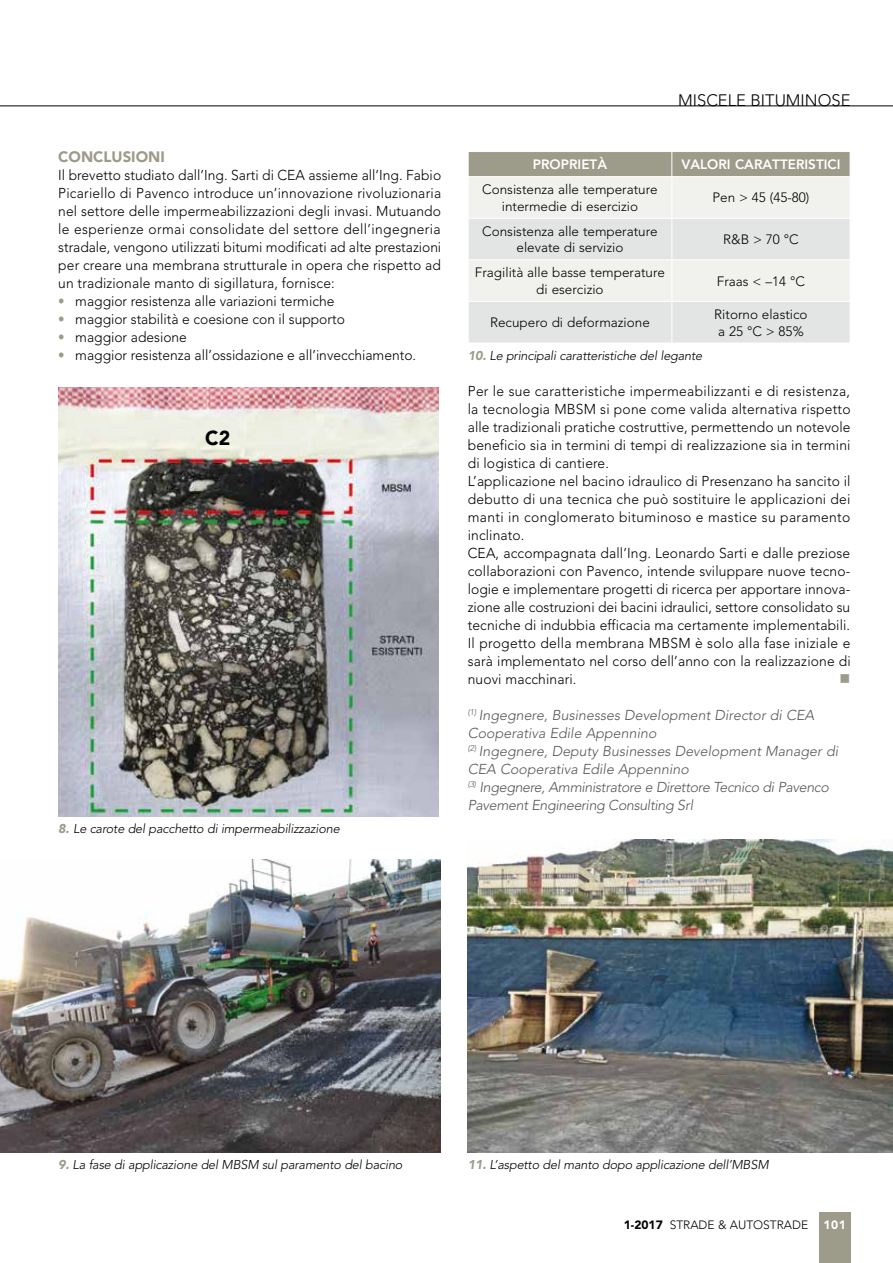
<style>
.page{position:relative;width:893px;height:1263px;background:#fff}
.page>*{position:absolute;margin:0;border:0;box-sizing:border-box;transform-origin:0 0}
.t1{font:900 20.1px "Avenir";color:#000}
.t2{font:300 16.5px "Avenir";color:#000}
.t3{font:900 15px "Avenir";color:#9d9b8a}
.t4{font:15px "Wingdings";color:#9d9b8a}
.t5{font:300 14.25px/18px "Avenir";letter-spacing:.01em;color:#000;text-align:justify}
.t6{font:italic 300 14.25px/18px "Avenir";color:#58585a}
.t7{font:300 13.5px/16.5px "Avenir";color:#000;text-align:center}
.t8{font:800 13.5px "Avenir";color:#fff}
.t9{font:italic 300 12.75px "Avenir";letter-spacing:-.015em;color:#000}
.t10{font:300 12px "Avenir";color:#000}
.t11{font:900 12px "Avenir";color:#fff}
.s1{color:#9d9b8a}
.s2{font-weight:900;color:#9d9b8a}
.s3{font-weight:900}
</style>
<div class="page">
<hr style="left:0;top:106px;width:893px;height:1px;background:#000">
<div style="left:819px;top:1212px;width:31px;height:51px;background:#9d9b8a"></div>
<img style="left:0;top:859px;width:441px;height:293px">
<div style="left:469px;top:177px;width:381px;height:41px;background:#f1f1ed"></div>
<svg style="left:469px;top:219px;width:381px;height:124px;background:#e7e8e7"></svg>
<div style="left:468px;top:152px;width:382px;height:24px;background:#9d9b8a"></div>
<hr style="left:671px;top:177px;width:1px;height:41px;background:#fff">
<hr style="left:671px;top:219px;width:1px;height:40px;background:#fff">
<hr style="left:468px;top:259px;width:204px;height:1px;background:#fff">
<hr style="left:672px;top:259px;width:178px;height:1px;background:#fff">
<hr style="left:671px;top:260px;width:1px;height:41px;background:#fff">
<hr style="left:468px;top:301px;width:204px;height:1px;background:#fff">
<hr style="left:672px;top:301px;width:178px;height:1px;background:#fff">
<hr style="left:671px;top:302px;width:1px;height:41px;background:#fff">
<img style="left:468px;top:839px;width:425px;height:313px">
<img style="left:58px;top:387px;width:381px;height:430px">
<p class="t3" style="left:58px;top:148px;width:108px">CONCLUSIONI</p>
<p class="t5" style="left:58px;top:166px;width:385px">Il brevetto studiato dall’Ing. Sarti di CEA assieme all’Ing. Fabio Picariello di Pavenco introduce un’innovazione rivoluzionaria nel settore delle impermeabilizzazioni degli invasi. Mutuando le esperienze ormai consolidate del settore dell’ingegneria stradale, vengono utilizzati bitumi modificati ad alte prestazioni per creare una membrana strutturale in opera che rispetto ad un tradizionale manto di sigillatura, fornisce:</p>
<p class="t5" style="left:58px;top:292px;width:278px"><span class="s1">•</span> maggior resistenza alle variazioni termiche</p>
<p class="t5" style="left:58px;top:310px;width:288px"><span class="s1">•</span> maggior stabilità e coesione con il supporto</p>
<p class="t5" style="left:58px;top:328px;width:130px"><span class="s1">•</span> maggior adesione</p>
<p class="t5" style="left:58px;top:346px;width:359px"><span class="s1">•</span> maggior resistenza all’ossidazione e all’invecchiamento.</p>
<h1 class="t1" style="left:205px;top:426px;width:27px">C2</h1>
<p class="t9" style="left:58px;top:821px;width:283px"><span class="s2">8.</span> Le carote del pacchetto di impermeabilizzazione</p>
<p class="t2" style="left:678px;top:90px;width:174px">MISCELE BITUMINOSE</p>
<p class="t8" style="left:533px;top:156px;width:76px">PROPRIETÀ</p>
<p class="t8" style="left:681px;top:156px;width:161px">VALORI CARATTERISTICI</p>
<p class="t7" style="left:482px;top:181px;width:177px">Consistenza alle temperature intermedie di esercizio</p>
<p class="t7" style="left:712px;top:190px;width:98px">Pen &gt; 45 (45-80)</p>
<p class="t7" style="left:482px;top:223px;width:177px">Consistenza alle temperature elevate di servizio</p>
<p class="t7" style="left:723px;top:231px;width:77px">R&amp;B &gt; 70 °C</p>
<p class="t7" style="left:475px;top:265px;width:192px">Fragilità alle basse temperature di esercizio</p>
<p class="t7" style="left:717px;top:273px;width:90px">Fraas &lt; –14 °C</p>
<p class="t7" style="left:490px;top:314px;width:161px">Recupero di deformazione</p>
<p class="t7" style="left:714px;top:306px;width:95px;text-align:left">Ritorno elastico a 25 °C &gt; 85%</p>
<p class="t9" style="left:468px;top:348px;width:236px"><span class="s2">10.</span> Le principali caratteristiche del legante</p>
<p class="t5" style="left:468px;top:382px;width:384px;text-align:left">Per le sue caratteristiche impermeabilizzanti e di resistenza, la tecnologia MBSM si pone come valida alternativa rispetto alle tradizionali pratiche costruttive, permettendo un notevole beneficio sia in termini di tempi di realizzazione sia in termini di logistica di cantiere.<br>L’applicazione nel bacino idraulico di Presenzano ha sancito il debutto di una tecnica che può sostituire le applicazioni dei manti in conglomerato bituminoso e mastice su paramento inclinato.<br>CEA, accompagnata dall’Ing. Leonardo Sarti e dalle preziose collaborazioni con Pavenco, intende sviluppare nuove tecno&shy;logie e implementare progetti di ricerca per apportare innova&shy;zione alle costruzioni dei bacini idraulici, settore consolidato su tecniche di indubbia efficacia ma certamente implementabili.<br>Il progetto della membrana MBSM è solo alla fase iniziale e sarà implementato nel corso dell’anno con la realizzazione di nuovi macchinari.</p>
<p class="t4" style="left:840px;top:671px;width:12px">■</p>
<p class="t6" style="left:468px;top:706px;width:372px"><sup>(1)</sup> Ingegnere, Businesses Development Director di CEA Cooperativa Edile Appennino<br><sup>(2)</sup> Ingegnere, Deputy Businesses Development Manager di CEA Cooperativa Edile Appennino<br><sup>(3)</sup> Ingegnere, Amministratore e Direttore Tecnico di Pavenco Pavement Engineering Consulting Srl</p>
<p class="t9" style="left:58px;top:1157px;width:346px"><span class="s2">9.</span> La fase di applicazione del MBSM sul paramento del bacino</p>
<p class="t9" style="left:468px;top:1157px;width:302px"><span class="s2">11.</span> L’aspetto del manto dopo applicazione dell’MBSM</p>
<p class="t10" style="left:624px;top:1218px;width:186px"><span class="s3">1-2017</span> STRADE &amp; AUTOSTRADE</p>
<p class="t11" style="left:823px;top:1217px;width:24px">101</p>
</div>
